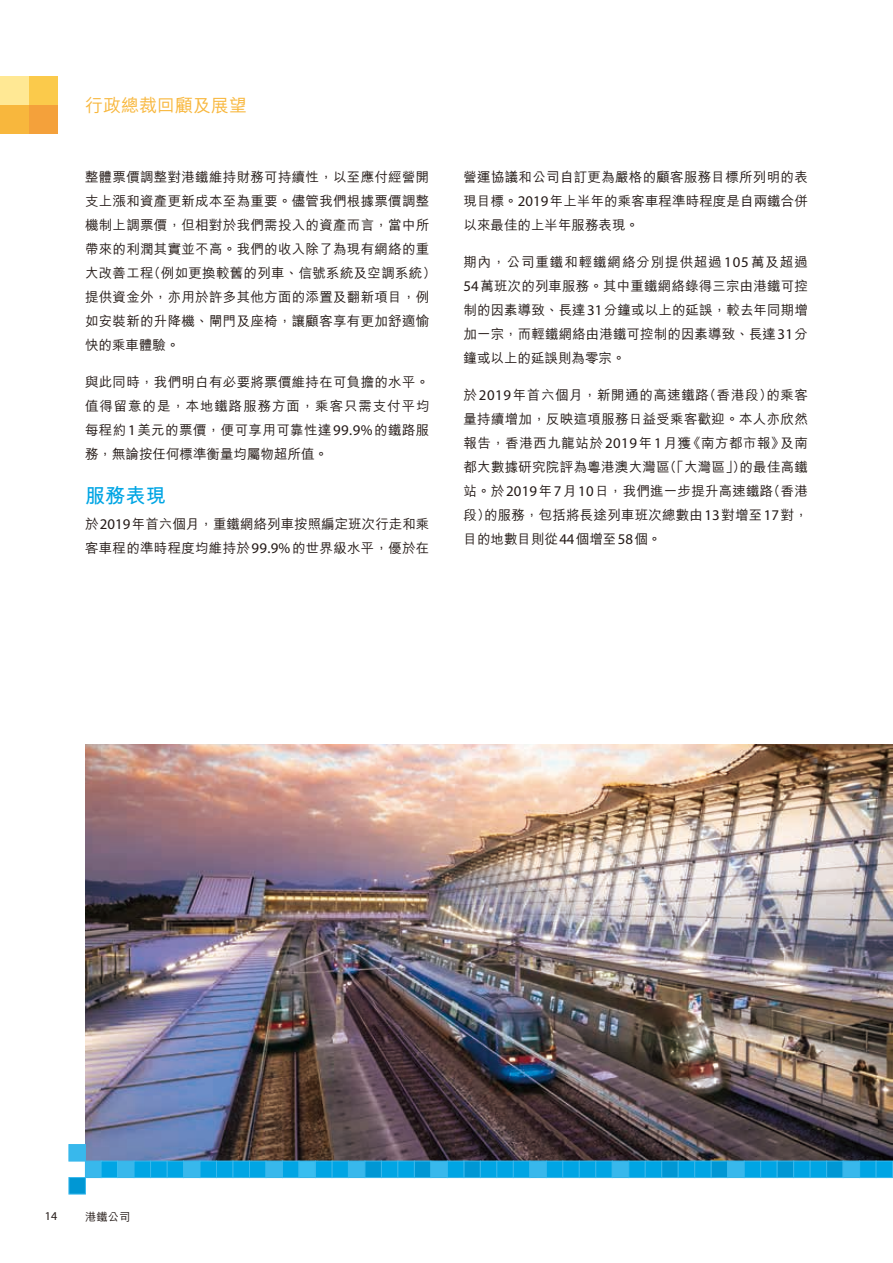
<style>
.page{position:relative;width:893px;height:1263px;background:#fff}
.page>*{position:absolute;margin:0;border:0;box-sizing:border-box;transform-origin:0 0}
.t1{font:700 20.25px "M Hei HK";color:#00a5e4}
.t2{font:500 18px "M Hei HK";color:#f8b73d}
.t3{font:500 13.5px/24px "M Hei HK";letter-spacing:.02em;color:#231916;text-align:justify}
.t4{font:500 13.5px/24px "M Hei HK";color:#231916}
.t5{font:12px "Myriad Pro";color:#231916}
.t6{font:500 11.25px "M Hei HK";color:#231916}
.s1{font-family:"Myriad Pro";font-weight:400;font-size:14.85px}
</style>
<div class="page">
<img style="left:85px;top:744px;width:808px;height:417px">
<div style="left:69px;top:1144px;width:17px;height:17px;background:#38b8ec"></div>
<div style="left:69px;top:1177px;width:17px;height:17px;background:#0097d4;border:1px solid #38b8ec"></div>
<div style="left:167px;top:1161px;width:17px;height:17px;background:#00a5e4;border:1px solid #38b8ec"></div>
<div style="left:183px;top:1161px;width:17px;height:17px;background:#38b8ec"></div>
<div style="left:332px;top:1161px;width:17px;height:17px;background:#00a5e4;border:1px solid #38b8ec"></div>
<div style="left:348px;top:1161px;width:17px;height:17px;background:#38b8ec"></div>
<div style="left:365px;top:1161px;width:17px;height:17px;background:#0097d4;border:1px solid #38b8ec"></div>
<div style="left:381px;top:1161px;width:17px;height:17px;background:#00a5e4;border:1px solid #38b8ec"></div>
<div style="left:397px;top:1161px;width:18px;height:17px;background:#00a5e4;border:1px solid #38b8ec"></div>
<div style="left:200px;top:1161px;width:17px;height:17px;background:#00a5e4;border:1px solid #38b8ec"></div>
<div style="left:216px;top:1161px;width:17px;height:17px;background:#00a5e4;border:1px solid #38b8ec"></div>
<div style="left:233px;top:1161px;width:17px;height:17px;background:#00a5e4;border:1px solid #38b8ec"></div>
<div style="left:249px;top:1161px;width:17px;height:17px;background:#00a5e4;border:1px solid #38b8ec"></div>
<div style="left:463px;top:1161px;width:18px;height:17px;background:#0097d4;border:1px solid #38b8ec"></div>
<div style="left:266px;top:1161px;width:17px;height:17px;background:#38b8ec"></div>
<div style="left:282px;top:1161px;width:17px;height:17px;background:#00a5e4;border:1px solid #38b8ec"></div>
<div style="left:299px;top:1161px;width:17px;height:17px;background:#39bef0"></div>
<div style="left:315px;top:1161px;width:17px;height:17px;background:#00a5e4;border:1px solid #38b8ec"></div>
<div style="left:414px;top:1161px;width:17px;height:17px;background:#0097d4;border:1px solid #38b8ec"></div>
<div style="left:430px;top:1161px;width:18px;height:17px;background:#38b8ec"></div>
<div style="left:447px;top:1161px;width:17px;height:17px;background:#00a5e4;border:1px solid #38b8ec"></div>
<div style="left:480px;top:1161px;width:17px;height:17px;background:#00a5e4;border:1px solid #38b8ec"></div>
<div style="left:496px;top:1161px;width:18px;height:17px;background:#00a5e4;border:1px solid #38b8ec"></div>
<div style="left:513px;top:1161px;width:17px;height:17px;background:#00a5e4;border:1px solid #38b8ec"></div>
<div style="left:529px;top:1161px;width:18px;height:17px;background:#38b8ec"></div>
<div style="left:546px;top:1161px;width:17px;height:17px;background:#00a5e4;border:1px solid #38b8ec"></div>
<div style="left:562px;top:1161px;width:18px;height:17px;background:#00a5e4;border:1px solid #38b8ec"></div>
<div style="left:579px;top:1161px;width:17px;height:17px;background:#00a5e4;border:1px solid #38b8ec"></div>
<div style="left:595px;top:1161px;width:18px;height:17px;background:#00a5e4;border:1px solid #38b8ec"></div>
<div style="left:612px;top:1161px;width:17px;height:17px;background:#38b8ec"></div>
<div style="left:628px;top:1161px;width:18px;height:17px;background:#00a5e4;border:1px solid #38b8ec"></div>
<div style="left:645px;top:1161px;width:17px;height:17px;background:#00a5e4;border:1px solid #38b8ec"></div>
<div style="left:661px;top:1161px;width:18px;height:17px;background:#0097d4;border:1px solid #38b8ec"></div>
<div style="left:678px;top:1161px;width:17px;height:17px;background:#00a5e4;border:1px solid #38b8ec"></div>
<div style="left:694px;top:1161px;width:18px;height:17px;background:#00a5e4;border:1px solid #38b8ec"></div>
<div style="left:711px;top:1161px;width:17px;height:17px;background:#0097d4;border:1px solid #38b8ec"></div>
<div style="left:85px;top:1161px;width:17px;height:17px;background:#38b8ec"></div>
<div style="left:150px;top:1161px;width:17px;height:17px;background:#00a5e4;border:1px solid #38b8ec"></div>
<div style="left:117px;top:1161px;width:17px;height:17px;background:#38b8ec"></div>
<div style="left:134px;top:1161px;width:17px;height:17px;background:#00a5e4;border:1px solid #38b8ec"></div>
<div style="left:727px;top:1161px;width:18px;height:17px;background:#38b8ec"></div>
<div style="left:744px;top:1161px;width:17px;height:17px;background:#00a5e4;border:1px solid #38b8ec"></div>
<div style="left:760px;top:1161px;width:17px;height:17px;background:#00a5e4;border:1px solid #38b8ec"></div>
<div style="left:777px;top:1161px;width:17px;height:17px;background:#0097d4;border:1px solid #38b8ec"></div>
<div style="left:793px;top:1161px;width:17px;height:17px;background:#00a5e4;border:1px solid #38b8ec"></div>
<div style="left:810px;top:1161px;width:17px;height:17px;background:#00a5e4;border:1px solid #38b8ec"></div>
<div style="left:826px;top:1161px;width:17px;height:17px;background:#0097d4;border:1px solid #38b8ec"></div>
<div style="left:843px;top:1161px;width:17px;height:17px;background:#38b8ec"></div>
<div style="left:859px;top:1161px;width:17px;height:17px;background:#00a5e4;border:1px solid #38b8ec"></div>
<div style="left:876px;top:1161px;width:17px;height:16px;background:#00a5e4"></div>
<div style="left:876px;top:1161px;width:17px;height:17px;border:1px solid #38b8ec"></div>
<div style="left:101px;top:1161px;width:17px;height:17px;background:#00a5e4;border:1px solid #39bef0"></div>
<div style="left:0;top:77px;width:29px;height:28px;background:#ffe894"></div>
<div style="left:0;top:105px;width:29px;height:29px;background:#f8b73d"></div>
<div style="left:29px;top:77px;width:29px;height:28px;background:#fbca4b"></div>
<div style="left:29px;top:105px;width:29px;height:29px;background:#f4a13b"></div>
<h2 class="t2" style="left:85px;top:93px;width:163px">行政總裁回顧及展望</h2>
<p class="t3" style="left:85px;top:164px;width:353px;text-align:left">整體票價調整對港鐵維持財務可持續性，以至應付經營開支上漲和資產更新成本至為重要。儘管我們根據票價調整機制上調票價，但相對於我們需投入的資產而言，當中所帶來的利潤其實並不高。我們的收入除了為現有網絡的重大改善工程（例如更換較舊的列車、信號系統及空調系統）提供資金外，亦用於許多其他方面的添置及翻新項目，例如安裝新的升降機、閘門及座椅，讓顧客享有更加舒適愉快的乘車體驗。</p>
<p class="t3" style="left:85px;top:369px;width:346px">與此同時，我們明白有必要將票價維持在可負擔的水平。值得留意的是，本地鐵路服務方面，乘客只需支付平均每程約<span class="s1">1</span>美元的票價，便可享用可靠性達<span class="s1">99.9%</span>的鐵路服務，無論按任何標準衡量均屬物超所值。</p>
<h1 class="t1" style="left:85px;top:480px;width:82px">服務表現</h1>
<p class="t4" style="left:85px;top:511px;width:346px">於<span class="s1">2019</span>年首六個月，重鐵網絡列車按照編定班次行走和乘客車程的準時程度均維持於<span class="s1">99.9%</span>的世界級水平，優於在</p>
<p class="t3" style="left:463px;top:164px;width:346px">營運協議和公司自訂更為嚴格的顧客服務目標所列明的表現目標。<span class="s1">2019</span>年上半年的乘客車程準時程度是自兩鐵合併以來最佳的上半年服務表現。</p>
<p class="t3" style="left:463px;top:249px;width:346px">期內，公司重鐵和輕鐵網絡分別提供超過<span class="s1">105</span>萬及超過<span class="s1">54</span>萬班次的列車服務。其中重鐵網絡錄得三宗由港鐵可控制的因素導致、長達<span class="s1">31</span>分鐘或以上的延誤，較去年同期增加一宗，而輕鐵網絡由港鐵可控制的因素導致、長達<span class="s1">31</span>分鐘或以上的延誤則為零宗。</p>
<p class="t3" style="left:463px;top:382px;width:346px">於<span class="s1">2019</span>年首六個月，新開通的高速鐵路（香港段）的乘客量持續增加，反映這項服務日益受乘客歡迎。本人亦欣然報告，香港西九龍站於<span class="s1">2019</span>年<span class="s1">1</span>月獲《南方都市報》及南都大數據研究院評為粵港澳大灣區（「大灣區」）的最佳高鐵站。於<span class="s1">2019</span>年<span class="s1">7</span>月<span class="s1">10</span>日，我們進一步提升高速鐵路（香港段）的服務，包括將長途列車班次總數由<span class="s1">13</span>對增至<span class="s1">17</span>對，目的地數目則從<span class="s1">44</span>個增至<span class="s1">58</span>個。</p>
<p class="t5" style="left:45px;top:1210px;width:14px">14</p>
<p class="t6" style="left:85px;top:1208px;width:46px">港鐵公司</p>
</div>
